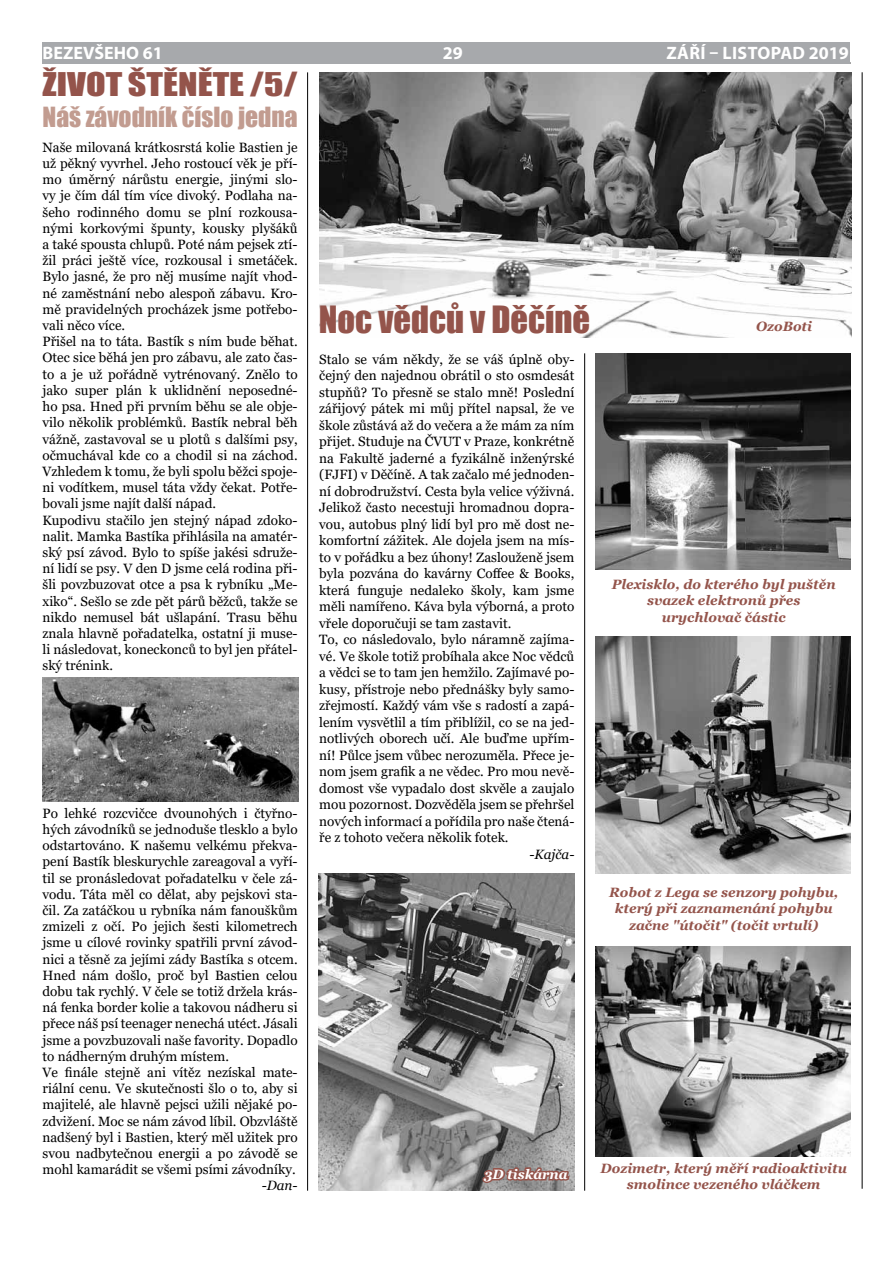
<style>
.page{position:relative;width:893px;height:1263px;background:#fff}
.page>*{position:absolute;margin:0;border:0;box-sizing:border-box;transform-origin:0 0}
.t1{font:34.5px "Impact";color:#94544b}
.t2{font:30px "Impact";color:#94544b;scale:1.2 1}
.t3{font:25.5px "Impact";color:#c29c90}
.t4{font:700 18px "Myriad Pro";letter-spacing:.02em;color:#fff}
.t5{font:700 18px "Myriad Pro";color:#fff}
.t6{font:13.5px/16.2px "Georgia";color:#000}
.t7{font:italic 700 13.5px/16.5px "Georgia";color:#94544b;text-align:center}
.t8{font:italic 13.5px "Georgia";color:#000}
.t9{font:italic 700 13.5px "Georgia";color:#fff}
</style>
<div class="page">
<div style="left:43px;top:43px;width:807px;height:21px;background:#a7a9ac"></div>
<hr style="left:307px;top:72px;width:1px;height:1119px;background:#000">
<img style="left:319px;top:72px;width:533px;height:265px">
<img style="left:319px;top:874px;width:255px;height:317px">
<img style="left:596px;top:353px;width:255px;height:217px">
<img style="left:596px;top:637px;width:255px;height:237px">
<img style="left:595px;top:946px;width:256px;height:210px">
<svg style="left:480px;top:1144px;width:90px;height:47px;background:#918381"></svg>
<hr style="left:584px;top:353px;width:1px;height:838px;background:#000">
<hr style="left:862px;top:72px;width:1px;height:1117px;background:#000">
<img style="left:43px;top:678px;width:256px;height:123px">
<h3 class="t5" style="left:43px;top:41px;width:122px">BEZEVŠEHO 61</h3>
<h3 class="t5" style="left:443px;top:41px;width:21px">29</h3>
<h3 class="t4" style="left:666px;top:41px;width:184px">ZÁŘÍ – LISTOPAD 2019</h3>
<h2 class="t2" style="left:43px;top:61px;width:214px">ŽIVOT ŠTĚNĚTE /5/</h2>
<h3 class="t3" style="left:43px;top:97px;width:257px">Náš závodník číslo jedna</h3>
<p class="t6" style="left:43px;top:139px;width:257px">Naše milovaná krátkosrstá kolie Bastien je už pěkný vyvrhel. Jeho rostoucí věk je pří&shy;mo úměrný nárůstu energie, jinými slo&shy;vy je čím dál tím více divoký. Podlaha na&shy;šeho rodinného domu se plní rozkousa&shy;nými korkovými špunty, kousky plyšáků a také spousta chlupů. Poté nám pejsek ztí&shy;žil práci ještě více, rozkousal i smetáček.<br>Bylo jasné, že pro něj musíme najít vhod&shy;né zaměstnání nebo alespoň zábavu. Kro&shy;mě pravidelných procházek jsme potřebo&shy;vali něco více.<br>Přišel na to táta. Bastík s ním bude běhat.<br>Otec sice běhá jen pro zábavu, ale zato čas&shy;to a je už pořádně vytrénovaný. Znělo to jako super plán k uklidnění neposedné&shy;ho psa. Hned při prvním běhu se ale obje&shy;vilo několik problémků. Bastík nebral běh vážně, zastavoval se u plotů s dalšími psy, očmuchával kde co a chodil si na záchod.<br>Vzhledem k tomu, že byli spolu běžci spoje&shy;ni vodítkem, musel táta vždy čekat. Potře&shy;bovali jsme najít další nápad.<br>Kupodivu stačilo jen stejný nápad zdoko&shy;nalit. Mamka Bastíka přihlásila na amatér&shy;ský psí závod. Bylo to spíše jakési sdruže&shy;ní lidí se psy. V den D jsme celá rodina při&shy;šli povzbuzovat otce a psa k rybníku „Me&shy;xiko“. Sešlo se zde pět párů běžců, takže se nikdo nemusel bát ušlapání. Trasu běhu znala hlavně pořadatelka, ostatní ji muse&shy;li následovat, koneckonců to byl jen přátel&shy;ský trénink.</p>
<p class="t6" style="left:43px;top:805px;width:257px">Po lehké rozcvičce dvounohých i čtyřno&shy;hých závodníků se jednoduše tlesklo a bylo odstartováno. K našemu velkému překva&shy;pení Bastík bleskurychle zareagoval a vyří&shy;til se pronásledovat pořadatelku v čele zá&shy;vodu. Táta měl co dělat, aby pejskovi sta&shy;čil. Za zatáčkou u rybníka nám fanouškům zmizeli z očí. Po jejich šesti kilometrech jsme u cílové rovinky spatřili první závod&shy;nici a těsně za jejími zády Bastíka s otcem.<br>Hned nám došlo, proč byl Bastien celou dobu tak rychlý. V čele se totiž držela krás&shy;ná fenka border kolie a takovou nádheru si přece náš psí teenager nenechá utéct. Jásali jsme a povzbuzovali naše favority. Dopadlo to nádherným druhým místem.<br>Ve finále stejně ani vítěz nezískal mate&shy;riální cenu. Ve skutečnosti šlo o to, aby si majitelé, ale hlavně pejsci užili nějaké po&shy;zdvižení. Moc se nám závod líbil. Obzvláště nadšený byl i Bastien, který měl užitek pro svou nadbytečnou energii a po závodě se mohl kamarádit se všemi psími závodníky.</p>
<p class="t8" style="left:262px;top:1177px;width:37px">-Dan-</p>
<h1 class="t1" style="left:319px;top:293px;width:273px">Noc vědců v Děčíně</h1>
<p class="t6" style="left:319px;top:351px;width:257px">Stalo se vám někdy, že se váš úplně oby&shy;čejný den najednou obrátil o sto osmdesát stupňů? To přesně se stalo mně! Poslední zářijový pátek mi můj přítel napsal, že ve škole zůstává až do večera a že mám za ním přijet. Studuje na ČVUT v Praze, konkrétně na Fakultě jaderné a fyzikálně inženýrské (FJFI) v Děčíně. A tak začalo mé jednoden&shy;ní dobrodružství. Cesta byla velice výživná.<br>Jelikož často necestuji hromadnou dopra&shy;vou, autobus plný lidí byl pro mě dost ne&shy;komfortní zážitek. Ale dojela jsem na mís&shy;to v pořádku a bez úhony! Zaslouženě jsem byla pozvána do kavárny Coffee &amp; Books, která funguje nedaleko školy, kam jsme měli namířeno. Káva byla výborná, a proto vřele doporučuji se tam zastavit.<br>To, co následovalo, bylo náramně zajíma&shy;vé. Ve škole totiž probíhala akce Noc vědců a vědci se to tam jen hemžilo. Zajímavé po&shy;kusy, přístroje nebo přednášky byly samo&shy;zřejmostí. Každý vám vše s radostí a zapá&shy;lením vysvětlil a tím přiblížil, co se na jed&shy;notlivých oborech učí. Ale buďme upřím&shy;ní! Půlce jsem vůbec nerozuměla. Přece je&shy;nom jsem grafik a ne vědec. Pro mou nevě&shy;domost vše vypadalo dost skvěle a zaujalo mou pozornost. Dozvěděla jsem se přehršel nových informací a pořídila pro naše čtená&shy;ře z tohoto večera několik fotek.</p>
<p class="t8" style="left:529px;top:845px;width:46px">-Kajča-</p>
<p class="t7" style="left:756px;top:318px;width:58px">OzoBoti</p>
<p class="t7" style="left:612px;top:576px;width:225px">Plexisklo, do kterého byl puštěn svazek elektronů přes urychlovač částic</p>
<p class="t7" style="left:609px;top:884px;width:231px">Robot z Lega se senzory pohybu, který při zaznamenání pohybu začne "útočit" (točit vrtulí)</p>
<p class="t9" style="left:484px;top:1165px;width:85px">3D tiskárna</p>
<p class="t7" style="left:600px;top:1160px;width:248px">Dozimetr, který měří radioaktivitu smolince vezeného vláčkem</p>
</div>
